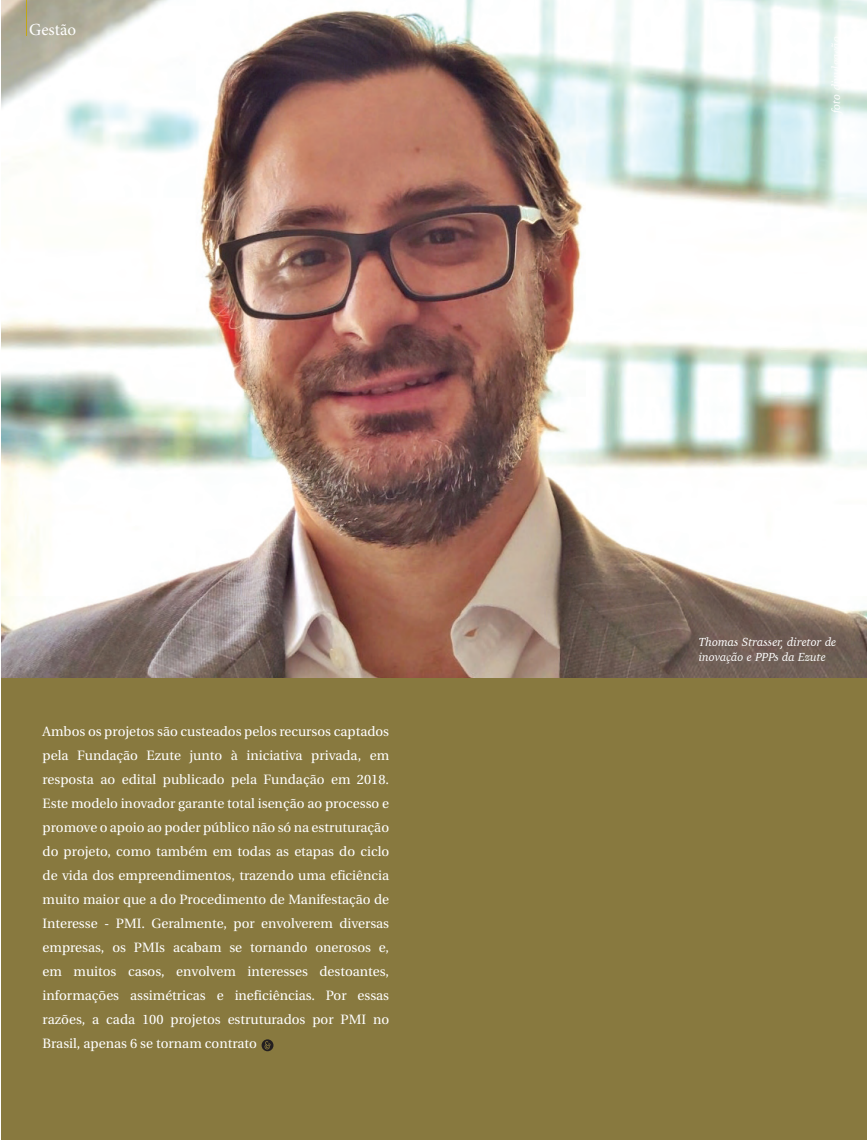
<style>
.page{position:relative;width:867px;height:1140px;background:#fff}
.page>*{position:absolute;margin:0;border:0;box-sizing:border-box;transform-origin:0 0}
.t1{font:16.95px "Minion Pro";color:#fff}
.t2{font:13.5px/24px "Heuristica";color:#fff;text-align:justify}
.t3{font:italic 12px/14.4px "Charter";color:#fff}
</style>
<div class="page">
<div style="left:1px;top:0;width:866px;height:1139px;background:#88793f"></div>
<img style="left:1px;top:0;width:866px;height:677px">
<svg style="left:262px;top:1039px;width:11px;height:12px"></svg>
<svg style="left:264px;top:1041px;width:6px;height:8px"></svg>
<hr style="left:27px;top:0;width:1px;height:35px;background:#c1a714">
<p class="t1" style="left:29px;top:18px;width:49px">Gestão</p>
<p class="t2" style="left:43px;top:719px;width:348px">Ambos os projetos são custeados pelos recursos captados pela Fundação Ezute junto à iniciativa privada, em resposta ao edital publicado pela Fundação em 2018.<br>Este modelo inovador garante total isenção ao processo e promove o apoio ao poder público não só na estruturação do projeto, como também em todas as etapas do ciclo de vida dos empreendimentos, trazendo uma eficiência muito maior que a do Procedimento de Manifestação de Interesse - PMI. Geralmente, por envolverem diversas empresas, os PMIs acabam se tornando onerosos e, em muitos casos, envolvem interesses destoantes, informações assimétricas e ineficiências. Por essas razões, a cada 100 projetos estruturados por PMI no Brasil, apenas 6 se tornam contrato</p>
<p class="t3" style="left:699px;top:635px;width:139px">Thomas Strasser, diretor de inovação e PPPs da Ezute</p>
</div>
